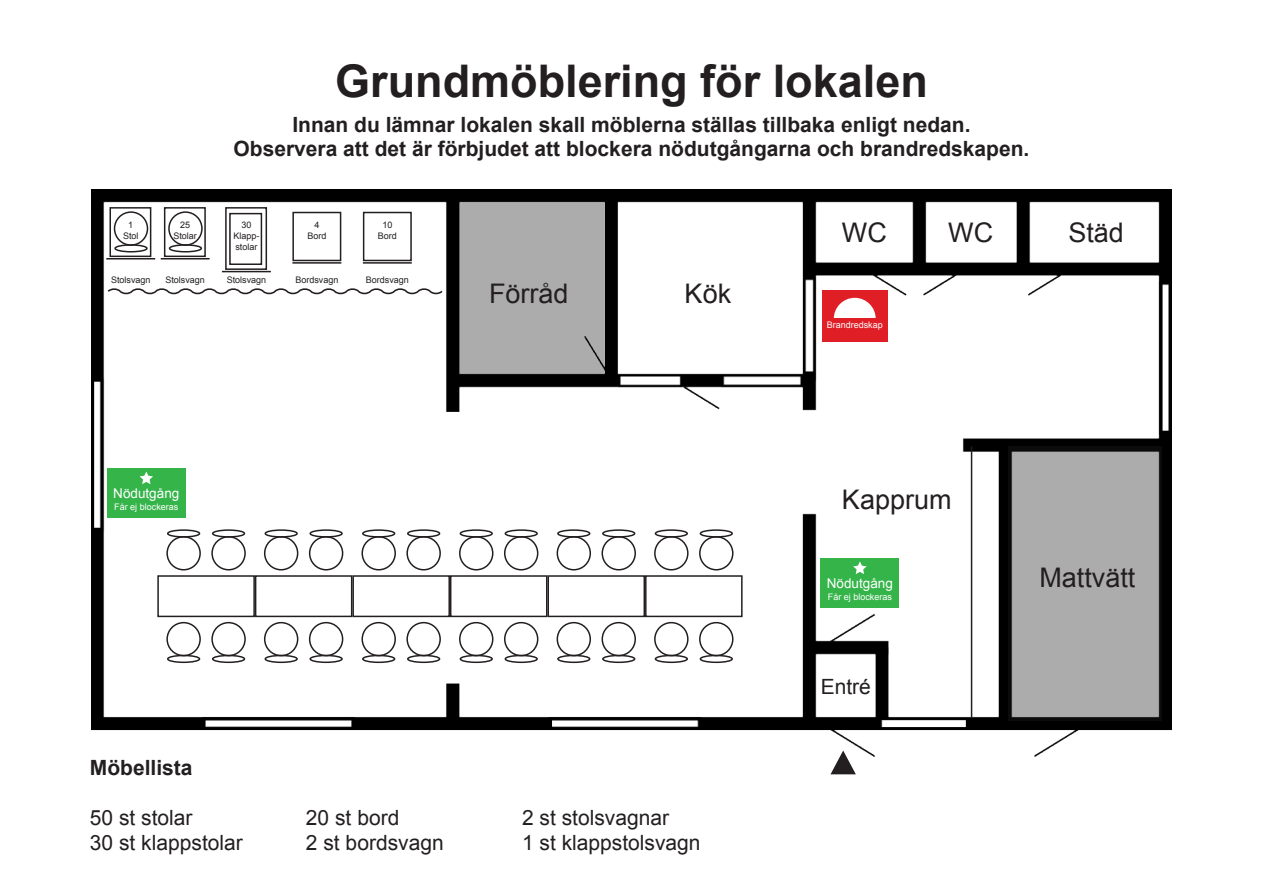
<style>
.page{position:relative;width:1263px;height:893px;background:#fff}
.page>*{position:absolute;margin:0;border:0;box-sizing:border-box;transform-origin:0 0}
.t1{font:700 45px "Arial";color:#231f20}
.t2{font:27px "Arial";color:#231f20}
.t3{font:700 21px "Arial";color:#231f20}
.t4{font:21px "Arial";color:#231f20}
.t5{font:13.5px "Arial";color:#fff}
.t6{font:9px "Arial";color:#231f20}
.t7{font:9px "Arial";color:#fff}
</style>
<div class="page">
<img style="left:91px;top:190px;width:1081px;height:567px">
<div style="left:157px;top:575px;width:98px;height:42px;border:2px solid #231f20"></div>
<div style="left:255px;top:575px;width:97px;height:42px;border:2px solid #231f20"></div>
<div style="left:352px;top:575px;width:98px;height:42px;border:2px solid #231f20"></div>
<div style="left:450px;top:575px;width:97px;height:42px;border:2px solid #231f20"></div>
<div style="left:547px;top:575px;width:98px;height:42px;border:2px solid #231f20"></div>
<div style="left:645px;top:575px;width:97px;height:42px;border:2px solid #231f20"></div>
<div style="left:107px;top:469px;width:78px;height:49px;background:#35b44a"></div>
<svg style="left:140px;top:471px;width:13px;height:13px"></svg>
<div style="left:821px;top:559px;width:78px;height:49px;background:#35b44a"></div>
<svg style="left:853px;top:561px;width:14px;height:13px"></svg>
<div style="left:166px;top:622px;width:35px;height:34px;border:2px solid #231f20;border-radius:50%"></div>
<div style="left:167px;top:655px;width:33px;height:8px;border:2px solid #231f20;border-radius:50%"></div>
<div style="left:264px;top:622px;width:34px;height:34px;border:2px solid #231f20;border-radius:50%"></div>
<div style="left:265px;top:655px;width:33px;height:8px;border:2px solid #231f20;border-radius:50%"></div>
<div style="left:361px;top:622px;width:35px;height:34px;border:2px solid #231f20;border-radius:50%"></div>
<div style="left:362px;top:655px;width:33px;height:8px;border:2px solid #231f20;border-radius:50%"></div>
<div style="left:459px;top:622px;width:34px;height:34px;border:2px solid #231f20;border-radius:50%"></div>
<div style="left:460px;top:655px;width:33px;height:8px;border:2px solid #231f20;border-radius:50%"></div>
<div style="left:557px;top:622px;width:34px;height:34px;border:2px solid #231f20;border-radius:50%"></div>
<div style="left:557px;top:655px;width:33px;height:8px;border:2px solid #231f20;border-radius:50%"></div>
<div style="left:654px;top:622px;width:34px;height:34px;border:2px solid #231f20;border-radius:50%"></div>
<div style="left:655px;top:655px;width:33px;height:8px;border:2px solid #231f20;border-radius:50%"></div>
<div style="left:699px;top:536px;width:34px;height:34px;border:2px solid #231f20;border-radius:50%"></div>
<div style="left:700px;top:529px;width:33px;height:9px;border:2px solid #231f20;border-radius:50%"></div>
<div style="left:601px;top:536px;width:35px;height:34px;border:2px solid #231f20;border-radius:50%"></div>
<div style="left:602px;top:529px;width:33px;height:9px;border:2px solid #231f20;border-radius:50%"></div>
<div style="left:504px;top:536px;width:34px;height:34px;border:2px solid #231f20;border-radius:50%"></div>
<div style="left:505px;top:529px;width:33px;height:9px;border:2px solid #231f20;border-radius:50%"></div>
<div style="left:406px;top:536px;width:35px;height:34px;border:2px solid #231f20;border-radius:50%"></div>
<div style="left:407px;top:529px;width:33px;height:9px;border:2px solid #231f20;border-radius:50%"></div>
<div style="left:309px;top:536px;width:34px;height:34px;border:2px solid #231f20;border-radius:50%"></div>
<div style="left:309px;top:529px;width:34px;height:9px;border:2px solid #231f20;border-radius:50%"></div>
<div style="left:211px;top:536px;width:35px;height:34px;border:2px solid #231f20;border-radius:50%"></div>
<div style="left:212px;top:529px;width:33px;height:9px;border:2px solid #231f20;border-radius:50%"></div>
<div style="left:211px;top:622px;width:35px;height:34px;border:2px solid #231f20;border-radius:50%"></div>
<div style="left:212px;top:655px;width:33px;height:8px;border:2px solid #231f20;border-radius:50%"></div>
<div style="left:309px;top:622px;width:34px;height:34px;border:2px solid #231f20;border-radius:50%"></div>
<div style="left:309px;top:655px;width:34px;height:8px;border:2px solid #231f20;border-radius:50%"></div>
<div style="left:406px;top:622px;width:35px;height:34px;border:2px solid #231f20;border-radius:50%"></div>
<div style="left:407px;top:655px;width:33px;height:8px;border:2px solid #231f20;border-radius:50%"></div>
<div style="left:504px;top:622px;width:34px;height:34px;border:2px solid #231f20;border-radius:50%"></div>
<div style="left:505px;top:655px;width:33px;height:8px;border:2px solid #231f20;border-radius:50%"></div>
<div style="left:601px;top:622px;width:35px;height:34px;border:2px solid #231f20;border-radius:50%"></div>
<div style="left:602px;top:655px;width:33px;height:8px;border:2px solid #231f20;border-radius:50%"></div>
<div style="left:699px;top:622px;width:34px;height:34px;border:2px solid #231f20;border-radius:50%"></div>
<div style="left:700px;top:655px;width:33px;height:8px;border:2px solid #231f20;border-radius:50%"></div>
<div style="left:654px;top:536px;width:34px;height:34px;border:2px solid #231f20;border-radius:50%"></div>
<div style="left:655px;top:529px;width:33px;height:9px;border:2px solid #231f20;border-radius:50%"></div>
<div style="left:557px;top:536px;width:34px;height:34px;border:2px solid #231f20;border-radius:50%"></div>
<div style="left:557px;top:529px;width:33px;height:9px;border:2px solid #231f20;border-radius:50%"></div>
<div style="left:459px;top:536px;width:34px;height:34px;border:2px solid #231f20;border-radius:50%"></div>
<div style="left:460px;top:529px;width:33px;height:9px;border:2px solid #231f20;border-radius:50%"></div>
<div style="left:361px;top:536px;width:35px;height:34px;border:2px solid #231f20;border-radius:50%"></div>
<div style="left:362px;top:529px;width:33px;height:9px;border:2px solid #231f20;border-radius:50%"></div>
<div style="left:264px;top:536px;width:34px;height:34px;border:2px solid #231f20;border-radius:50%"></div>
<div style="left:265px;top:529px;width:33px;height:9px;border:2px solid #231f20;border-radius:50%"></div>
<div style="left:166px;top:536px;width:35px;height:34px;border:2px solid #231f20;border-radius:50%"></div>
<div style="left:167px;top:529px;width:33px;height:9px;border:2px solid #231f20;border-radius:50%"></div>
<svg style="left:830px;top:750px;width:26px;height:24px"></svg>
<svg style="left:106px;top:286px;width:338px;height:10px"></svg>
<hr style="left:971px;top:446px;width:1px;height:272px;background:#231f20">
<div style="left:164px;top:207px;width:42px;height:50px;border:2px solid #231f20"></div>
<div style="left:168px;top:211px;width:35px;height:35px;border:2px solid #231f20;border-radius:50%"></div>
<div style="left:169px;top:244px;width:33px;height:8px;border:2px solid #231f20;border-radius:50%"></div>
<hr style="left:161px;top:258px;width:49px;height:1px;background:#231f20">
<div style="left:109px;top:207px;width:42px;height:50px;border:2px solid #231f20"></div>
<div style="left:114px;top:211px;width:34px;height:35px;border:2px solid #231f20;border-radius:50%"></div>
<div style="left:114px;top:244px;width:34px;height:8px;border:2px solid #231f20;border-radius:50%"></div>
<hr style="left:106px;top:258px;width:49px;height:1px;background:#231f20">
<div style="left:292px;top:212px;width:49px;height:49px;border:2px solid #231f20"></div>
<hr style="left:292px;top:262px;width:49px;height:2px;background:#231f20">
<div style="left:363px;top:212px;width:49px;height:49px;border:2px solid #231f20"></div>
<hr style="left:363px;top:262px;width:49px;height:2px;background:#231f20">
<div style="left:225px;top:207px;width:42px;height:63px;border:2px solid #231f20"></div>
<hr style="left:222px;top:271px;width:49px;height:1px;background:#231f20">
<div style="left:229px;top:213px;width:33px;height:52px;border:2px solid #231f20"></div>
<svg style="left:1008px;top:446px;width:154px;height:275px;background:#a1a0a0"></svg>
<div style="left:822px;top:290px;width:65px;height:51px;background:#e01e25"></div>
<div style="left:834px;top:298px;width:42px;height:42px;background:#fff;border-radius:50%"></div>
<div style="left:828px;top:318px;width:53px;height:23px;background:#e01e25"></div>
<p class="t1" style="left:335px;top:49px;width:594px">Grundmöblering för lokalen</p>
<p class="t3" style="left:292px;top:110px;width:680px">Innan du lämnar lokalen skall möblerna ställas tillbaka enligt nedan.</p>
<p class="t3" style="left:233px;top:134px;width:797px">Observera att det är förbjudet att blockera nödutgångarna och brandredskapen.</p>
<p class="t6" style="left:128px;top:219px;width:7px">1</p>
<p class="t6" style="left:123px;top:229px;width:17px">Stol</p>
<p class="t6" style="left:111px;top:274px;width:41px">Stolsvagn</p>
<p class="t6" style="left:180px;top:219px;width:12px">25</p>
<p class="t6" style="left:173px;top:229px;width:25px">Stolar</p>
<p class="t6" style="left:241px;top:219px;width:12px">30</p>
<p class="t6" style="left:233px;top:229px;width:28px">Klapp-</p>
<p class="t6" style="left:235px;top:240px;width:24px">stolar</p>
<p class="t6" style="left:314px;top:219px;width:7px">4</p>
<p class="t6" style="left:307px;top:229px;width:21px">Bord</p>
<p class="t6" style="left:382px;top:219px;width:12px">10</p>
<p class="t6" style="left:378px;top:229px;width:21px">Bord</p>
<p class="t6" style="left:165px;top:274px;width:41px">Stolsvagn</p>
<p class="t6" style="left:227px;top:274px;width:41px">Stolsvagn</p>
<p class="t6" style="left:295px;top:274px;width:45px">Bordsvagn</p>
<p class="t6" style="left:366px;top:274px;width:45px">Bordsvagn</p>
<p class="t2" style="left:489px;top:275px;width:81px">Förråd</p>
<p class="t2" style="left:685px;top:275px;width:48px">Kök</p>
<p class="t2" style="left:842px;top:214px;width:46px">WC</p>
<p class="t2" style="left:948px;top:214px;width:46px">WC</p>
<p class="t2" style="left:1068px;top:214px;width:57px">Städ</p>
<p class="t7" style="left:827px;top:318px;width:58px">Brandredskap</p>
<p class="t5" style="left:113px;top:484px;width:68px">Nödutgång</p>
<p class="t7" style="left:114px;top:501px;width:66px">Får ej blockeras</p>
<p class="t3" style="left:90px;top:752px;width:104px">Möbellista</p>
<p class="t4" style="left:90px;top:803px;width:104px">50 st stolar</p>
<p class="t4" style="left:306px;top:803px;width:95px">20 st bord</p>
<p class="t4" style="left:522px;top:803px;width:149px">2 st stolsvagnar</p>
<p class="t4" style="left:90px;top:828px;width:154px">30 st klappstolar</p>
<p class="t4" style="left:306px;top:828px;width:139px">2 st bordsvagn</p>
<p class="t4" style="left:522px;top:828px;width:180px">1 st klappstolsvagn</p>
<p class="t2" style="left:842px;top:481px;width:111px">Kapprum</p>
<p class="t5" style="left:827px;top:574px;width:68px">Nödutgång</p>
<p class="t7" style="left:828px;top:591px;width:66px">Får ej blockeras</p>
<p class="t4" style="left:821px;top:672px;width:52px">Entré</p>
<p class="t2" style="left:1039px;top:559px;width:98px">Mattvätt</p>
</div>
